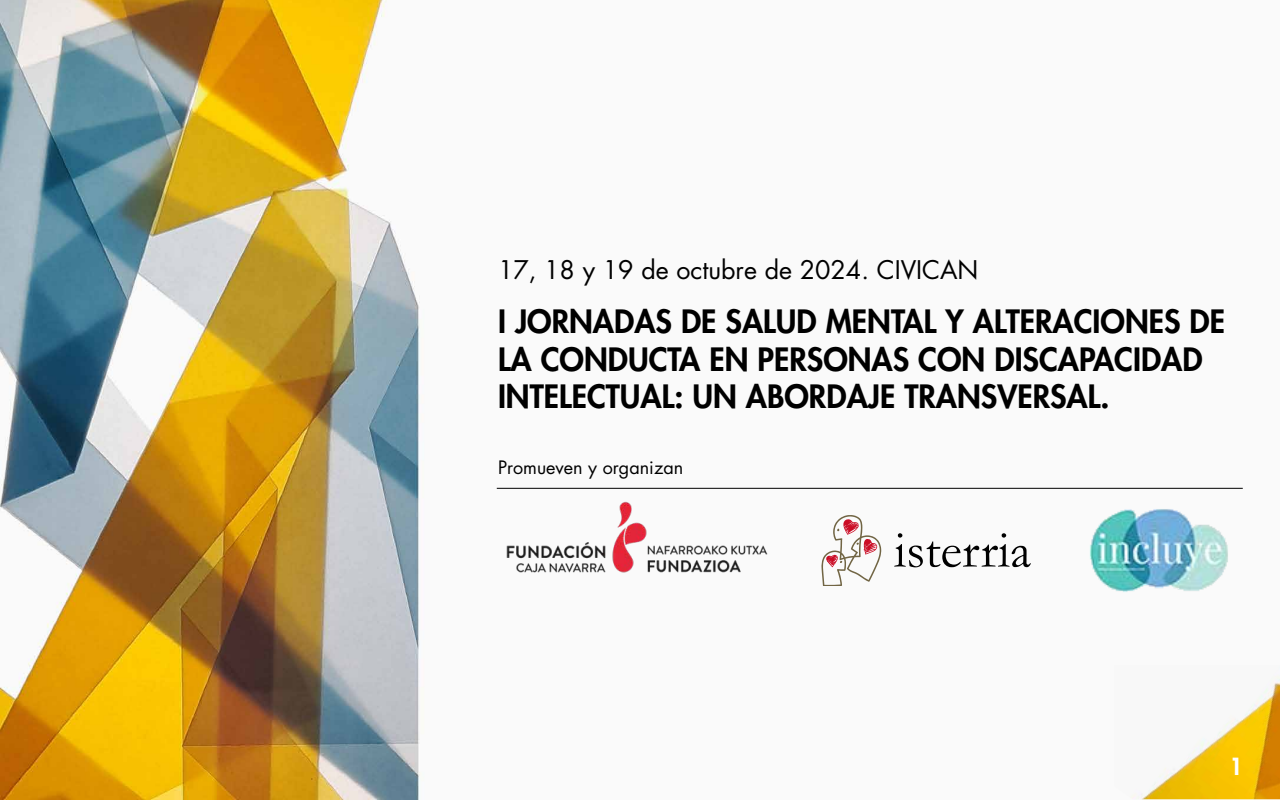
<style>
.page{position:relative;width:1280px;height:800px;background:#fff}
.page>*{position:absolute;margin:0;border:0;box-sizing:border-box;transform-origin:0 0}
.t1{font:800 31.3px/37.6px "Futura Std";color:#000}
.t2{font:25px "Futura Std";color:#000}
.t3{font:800 23px "Futura Std";color:#fff}
.t4{font:18px "Futura Std";color:#000}
</style>
<div class="page">
<img style="left:0;top:0;width:1280px;height:800px">
<img style="left:1114px;top:665px;width:166px;height:134px">
<img style="left:498px;top:496px;width:278px;height:82px">
<svg style="left:821px;top:515px;width:60px;height:71px"></svg>
<svg style="left:894px;top:533px;width:137px;height:34px"></svg>
<img style="left:1088px;top:500px;width:142px;height:101px">
<hr style="left:497px;top:488px;width:746px;height:1px;background:#000">
<p class="t2" style="left:498px;top:254px;width:482px">17, 18 y 19 de octubre de 2024. CIVICAN</p>
<p class="t1" style="left:498px;top:303px;width:729px">I JORNADAS DE SALUD MENTAL Y ALTERACIONES DE<br>LA CONDUCTA EN PERSONAS CON DISCAPACIDAD<br>INTELECTUAL: UN ABORDAJE TRANSVERSAL.</p>
<p class="t4" style="left:498px;top:456px;width:187px">Promueven y organizan</p>
<p class="t3" style="left:1229px;top:752px;width:15px">1</p>
</div>
